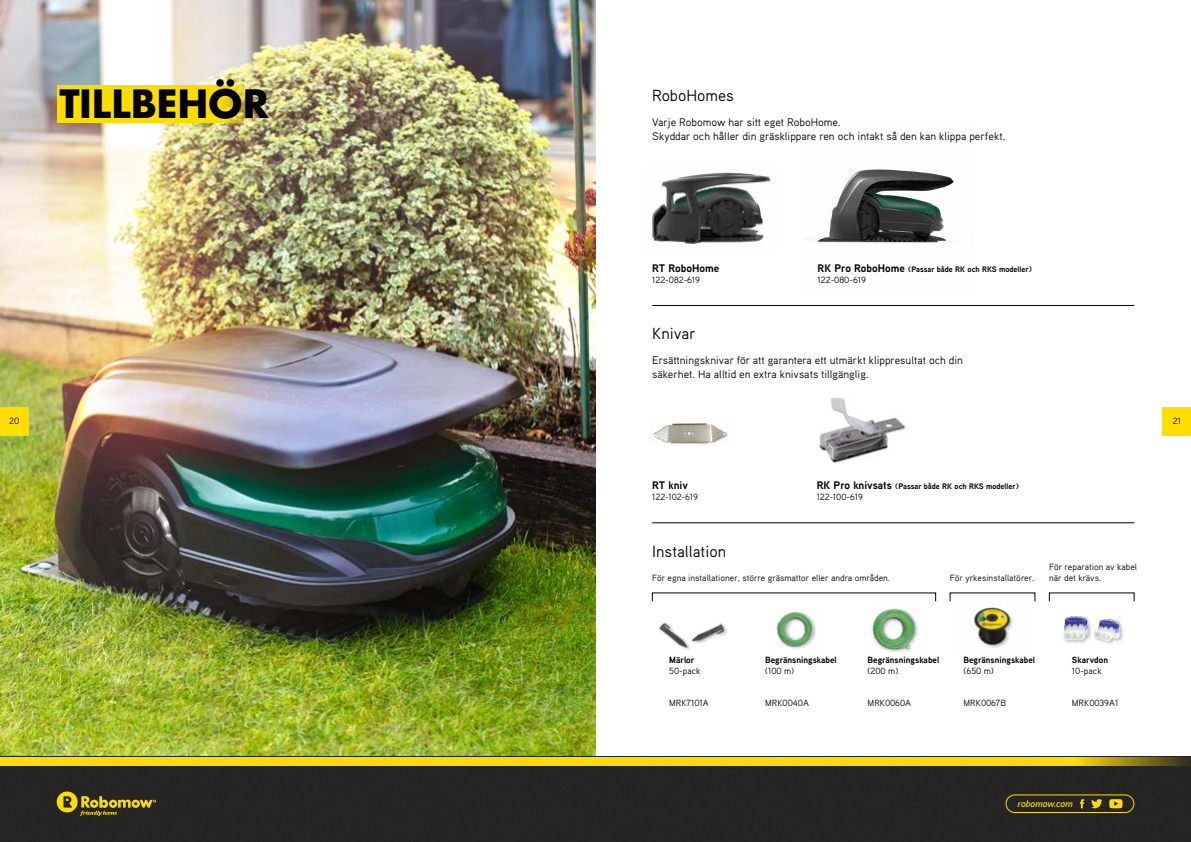
<style>
.page{position:relative;width:1191px;height:842px;background:#fff}
.page>*{position:absolute;margin:0;border:0;box-sizing:border-box;transform-origin:0 0}
.t1{font:700 38px "Futura";letter-spacing:-.02em;color:#000}
.t2{font:16px "Aaux Pro";color:#000}
.t3{font:11px/14px "Aaux Pro";color:#000}
.t4{font:700 11px "Aaux Next";color:#000}
.t5{font:italic 600 9.7px "Aaux Next";color:#fd0}
.t6{font:9px/11px "Aaux Pro";color:#000}
.t7{font:700 9px "Aaux Next";color:#000}
.t8{font:700 8px "Aaux Next";color:#000}
.s1{font-size:11px}
</style>
<div class="page">
<img style="left:819px;top:397px;width:87px;height:66px">
<img style="left:0;top:0;width:595px;height:757px">
<img style="left:652px;top:172px;width:119px;height:72px">
<img style="left:806px;top:169px;width:148px;height:75px">
<img style="left:650px;top:420px;width:78px;height:25px">
<img style="left:776px;top:611px;width:40px;height:38px">
<img style="left:871px;top:608px;width:47px;height:44px">
<img style="left:974px;top:607px;width:39px;height:41px">
<img style="left:659px;top:622px;width:68px;height:28px">
<div style="left:1061px;top:615px;width:63px;height:30px;background:#000;opacity:.25"></div>
<img style="left:1061px;top:615px;width:63px;height:27px">
<div style="left:0;top:765px;width:1191px;height:77px;background:#262425"></div>
<div style="left:0;top:757px;width:595px;height:8px;background:#fd0"></div>
<svg style="left:595px;top:757px;width:596px;height:8px;background:#eacb03"></svg>
<svg style="left:57px;top:791px;width:99px;height:25px;background:#665b19"></svg>
<svg style="left:1080px;top:799px;width:4px;height:9px"></svg>
<svg style="left:1091px;top:799px;width:11px;height:9px"></svg>
<svg style="left:1109px;top:799px;width:13px;height:9px"></svg>
<div style="left:1005px;top:794px;width:129px;height:19px;border:1px solid #fd0;border-radius:9px"></div>
<svg style="left:57px;top:85px;width:199px;height:37px;background:#f7d70a"></svg>
<hr style="left:652px;top:522px;width:482px;height:1px;background:#000">
<hr style="left:652px;top:305px;width:482px;height:1px;background:#000">
<div style="left:1162px;top:407px;width:29px;height:28px;background:#fd0"></div>
<div style="left:0;top:407px;width:28px;height:28px;background:#fd0"></div>
<h1 class="t1" style="left:59px;top:76px;width:211px">TILLBEHÖR</h1>
<h2 class="t2" style="left:652px;top:85px;width:83px">RoboHomes</h2>
<p class="t3" style="left:652px;top:114px;width:354px">Varje Robomow har sitt eget RoboHome.<br>Skyddar och håller din gräsklippare ren och intakt så den kan klippa perfekt.</p>
<p class="t4" style="left:652px;top:260px;width:69px">RT RoboHome</p>
<p class="t6" style="left:652px;top:274px;width:49px">122-082-619</p>
<p class="t8" style="left:817px;top:263px;width:216px"><span class="s1">RK Pro RoboHome</span> (Passar både RK och RKS modeller)</p>
<p class="t6" style="left:817px;top:274px;width:50px">122-080-619</p>
<h2 class="t2" style="left:652px;top:324px;width:45px">Knivar</h2>
<p class="t3" style="left:652px;top:353px;width:312px">Ersättningsknivar för att garantera ett utmärkt klippresultat och din säkerhet. Ha alltid en extra knivsats tillgänglig.</p>
<p class="t6" style="left:9px;top:415px;width:12px">20</p>
<p class="t6" style="left:1172px;top:415px;width:10px">21</p>
<p class="t4" style="left:652px;top:477px;width:37px">RT kniv</p>
<p class="t6" style="left:652px;top:491px;width:47px">122-102-619</p>
<h2 class="t2" style="left:652px;top:541px;width:75px">Installation</h2>
<p class="t8" style="left:816px;top:481px;width:204px"><span class="s1">RK Pro knivsats</span> (Passar både RK och RKS modeller)</p>
<p class="t6" style="left:816px;top:491px;width:48px">122-100-619</p>
<p class="t6" style="left:652px;top:572px;width:239px">För egna installationer, större gräsmattor eller andra områden.</p>
<p class="t6" style="left:950px;top:572px;width:86px">För yrkesinstallatörer.</p>
<p class="t6" style="left:1049px;top:561px;width:89px">För reparation av kabel när det krävs.</p>
<p class="t7" style="left:669px;top:654px;width:27px">Märlor</p>
<p class="t6" style="left:669px;top:665px;width:33px">50-pack</p>
<p class="t7" style="left:765px;top:654px;width:73px">Begränsningskabel</p>
<p class="t6" style="left:765px;top:665px;width:31px">(100 m)</p>
<p class="t7" style="left:867px;top:654px;width:73px">Begränsningskabel</p>
<p class="t6" style="left:867px;top:665px;width:32px">(200 m)</p>
<p class="t7" style="left:963px;top:654px;width:73px">Begränsningskabel</p>
<p class="t6" style="left:963px;top:665px;width:32px">(650 m)</p>
<p class="t7" style="left:1072px;top:654px;width:38px">Skarvdon</p>
<p class="t6" style="left:1072px;top:665px;width:31px">10-pack</p>
<p class="t6" style="left:669px;top:697px;width:41px">MRK7101A</p>
<p class="t6" style="left:765px;top:697px;width:45px">MRK0040A</p>
<p class="t6" style="left:867px;top:697px;width:45px">MRK0060A</p>
<p class="t6" style="left:963px;top:697px;width:44px">MRK0067B</p>
<p class="t6" style="left:1072px;top:697px;width:48px">MRK0039A1</p>
<p class="t5" style="left:1017px;top:797px;width:57px">robomow.com</p>
</div>
